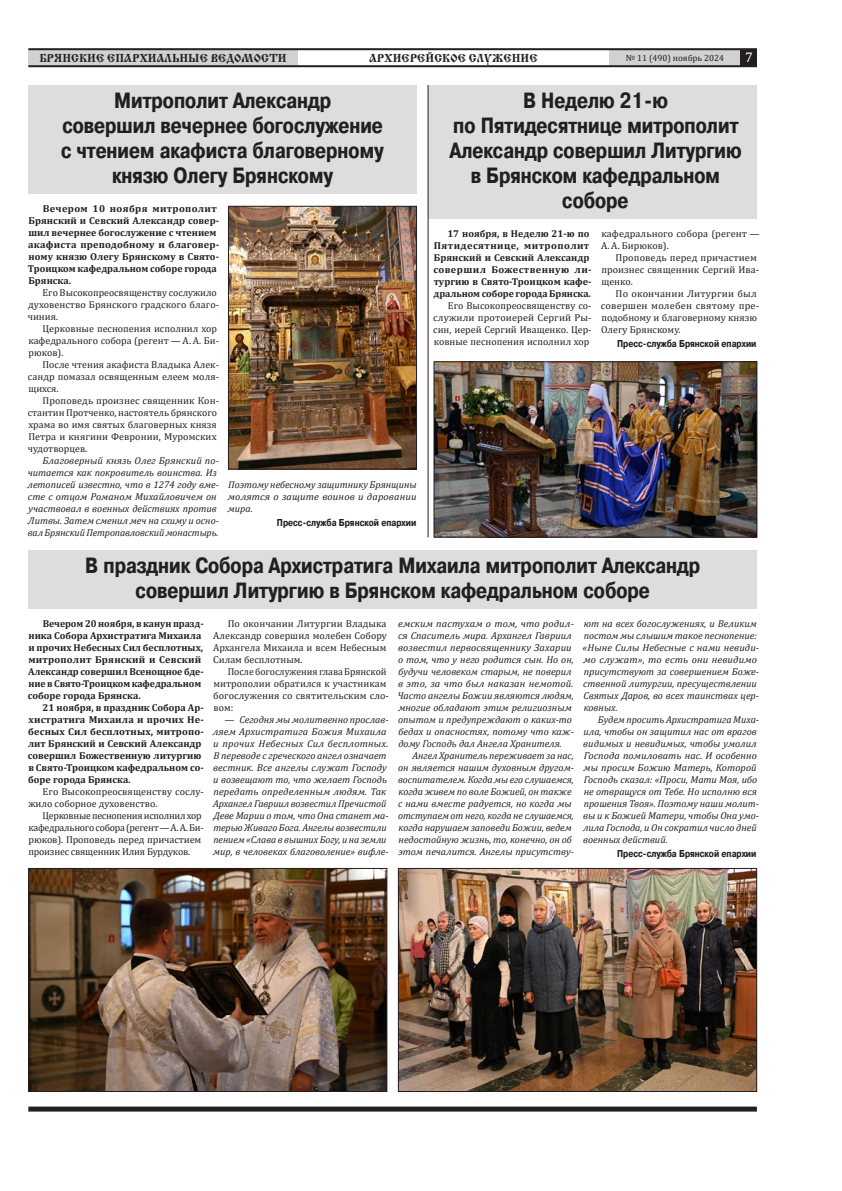
<style>
.page{position:relative;width:842px;height:1191px;background:#fff}
.page>*{position:absolute;margin:0;border:0;box-sizing:border-box;transform-origin:0 0}
.t1{font:700 22px/25px "Pragmatica Cond C";color:#231f20;text-align:center}
.t2{font:14px "Cambria";color:#fff}
.t3{font:12px "Cyrillic Old";color:#231f20}
.t4{font:italic 10px/12px "Cambria";color:#231f20}
.t5{font:10px/12px "Cambria";color:#231f20}
.t6{font:700 10px/12px "Cambria";color:#231f20}
.t7{font:10px/12px "Cambria";letter-spacing:-.025em;color:#231f20}
.t8{font:700 10px "Pragmatica Cond C";color:#231f20}
.t9{font:9px "Cambria";color:#231f20}
</style>
<div class="page">
<div style="left:609px;top:50px;width:132px;height:16px;background:#cfd1d2"></div>
<div style="left:28px;top:49px;width:270px;height:17px;background:#cfd1d2"></div>
<hr style="left:28px;top:48px;width:729px;height:2px;background:#231f20">
<hr style="left:28px;top:65px;width:729px;height:2px;background:#231f20">
<div style="left:741px;top:50px;width:16px;height:16px;background:#231f20"></div>
<div style="left:28px;top:1106px;width:729px;height:5px;background:#231f20"></div>
<div style="left:28px;top:85px;width:389px;height:108px;background:#dcddde"></div>
<div style="left:428px;top:85px;width:329px;height:133px;background:#dcddde"></div>
<div style="left:28px;top:550px;width:729px;height:58px;background:#dcddde"></div>
<img style="left:400px;top:870px;width:355px;height:219px">
<div style="left:398px;top:868px;width:359px;height:223px;border:1px solid #231f20"></div>
<img style="left:30px;top:870px;width:355px;height:219px">
<div style="left:28px;top:868px;width:359px;height:223px;border:1px solid #231f20"></div>
<img style="left:230px;top:208px;width:185px;height:259px">
<div style="left:228px;top:206px;width:189px;height:263px;border:1px solid #231f20"></div>
<img style="left:436px;top:363px;width:319px;height:172px">
<div style="left:434px;top:361px;width:323px;height:176px;border:1px solid #231f20"></div>
<hr style="left:428px;top:85px;width:1px;height:452px;background:#231f20">
<p class="t3" style="left:39px;top:51px;width:249px">БРЯНСКИЕ ЕПАРХИАЛЬНЫЕ ВЕДОМОСТИ</p>
<p class="t3" style="left:369px;top:51px;width:170px">АРХИЕРЕЙСКОЕ СЛУЖЕНИЕ</p>
<p class="t9" style="left:626px;top:52px;width:100px">№ 11 (490) ноябрь 2024</p>
<h2 class="t2" style="left:745px;top:49px;width:9px">7</h2>
<h1 class="t1" style="left:61px;top:88px;width:324px">Митрополит Александр<br>совершил вечернее богослужение с чтением акафиста благоверному князю Олегу Брянскому</h1>
<p class="t6" style="left:28px;top:202px;width:193px;text-indent:15px">Вечером 10 ноября митрополит<br>Брянский и Севский Александр совер&shy;шил вечернее богослужение с чтением акафиста преподобному и благовер&shy;ному князю Олегу Брянскому в Свято-<br>Троицком кафедральном соборе города<br>Брянска.</p>
<p class="t5" style="left:28px;top:286px;width:193px;text-indent:15px">Его Высокопреосвященству сослужило духовенство Брянского градского благо&shy;чиния.</p>
<p class="t5" style="left:28px;top:322px;width:192px;text-indent:14px">Церковные песнопения исполнил хор кафедрального собора (регент — А. А. Би&shy;рюков).</p>
<p class="t5" style="left:28px;top:358px;width:193px;text-align:justify;text-indent:15px">После чтения акафиста Владыка Алек&shy;сандр помазал освященным елеем моля&shy;щихся.</p>
<p class="t5" style="left:28px;top:394px;width:193px;text-indent:15px">Проповедь произнес священник Кон&shy;стантин Протченко, настоятель брянского храма во имя святых благоверных князя Петра и княгини Февронии, Муромских чудотворцев.</p>
<p class="t4" style="left:28px;top:454px;width:193px;text-indent:15px">Благоверный князь Олег Брянский по&shy;читается как покровитель воинства. Из летописей известно, что в 1274 году вме&shy;сте с отцом Романом Михайловичем он участвовал в военных действиях против Литвы. Затем сменил меч на схиму и осно&shy;вал Брянский Петропавловский монастырь.</p>
<h1 class="t1" style="left:450px;top:88px;width:293px">В Неделю 21-ю<br>по Пятидесятнице митрополит<br>Александр совершил Литургию в Брянском кафедральном соборе</h1>
<p class="t6" style="left:433px;top:227px;width:160px;text-indent:14px">17 ноября, в Неделю 21-ю по<br>Пятидесятнице, митрополит<br>Брянский и Севский Александр совершил Божественную ли&shy;тургию в Свято-Троицком кафе&shy;дральном соборе города Брянска.</p>
<p class="t5" style="left:433px;top:299px;width:160px;text-align:justify;text-indent:15px">Его Высокопреосвященству со&shy;служили протоиерей Сергий Ры&shy;син, иерей Сергий Иващенко. Цер&shy;ковные песнопения исполнил хор</p>
<p class="t5" style="left:601px;top:227px;width:160px">кафедрального собора (регент —<br>А. А. Бирюков).</p>
<p class="t5" style="left:601px;top:251px;width:159px;text-indent:14px">Проповедь перед причастием произнес священник Сергий Ива&shy;щенко.</p>
<p class="t5" style="left:601px;top:287px;width:160px;text-indent:15px">По окончании Литургии был совершен молебен святому пре&shy;подобному и благоверному князю<br>Олегу Брянскому.</p>
<p class="t8" style="left:617px;top:338px;width:141px">Пресс-служба Брянской епархии</p>
<p class="t4" style="left:228px;top:478px;width:190px;text-align:justify">Поэтому небесному защитнику Брянщины молятся о защите воинов и даровании мира.</p>
<p class="t8" style="left:277px;top:517px;width:141px">Пресс-служба Брянской епархии</p>
<h1 class="t1" style="left:85px;top:553px;width:616px">В праздник Собора Архистратига Михаила митрополит Александр совершил Литургию в Брянском кафедральном соборе</h1>
<p class="t6" style="left:28px;top:617px;width:177px;text-indent:15px">Вечером 20 ноября, в канун празд&shy;ника Собора Архистратига Михаила и прочих Небесных Сил бесплотных, митрополит Брянский и Севский<br>Александр совершил Всенощное бде&shy;ние в Свято-Троицком кафедральном соборе города Брянска.</p>
<p class="t6" style="left:28px;top:701px;width:177px;text-indent:15px">21 ноября, в праздник Собора Ар&shy;хистратига Михаила и прочих Не&shy;бесных Сил бесплотных, митропо&shy;лит Брянский и Севский Александр совершил Божественную литургию в Свято-Троицком кафедральном со&shy;боре города Брянска.</p>
<p class="t5" style="left:28px;top:785px;width:177px;text-indent:14px">Его Высокопреосвященству сослу&shy;жило соборное духовенство.</p>
<p class="t7" style="left:28px;top:809px;width:177px;text-indent:14px">Церковные песнопения исполнил хор кафедрального собора (регент—А. А.Би&shy;рюков). Проповедь перед причастием произнес священник Илия Бурдуков.</p>
<p class="t4" style="left:583px;top:617px;width:178px">ют на всех богослужениях, и Великим постом мы слышим такое песнопение: «Ныне Силы Небесные с нами невиди&shy;мо служат», то есть они невидимо присутствуют за совершением Боже&shy;ственной литургии, пресуществлении<br>Святых Даров, во всех таинствах цер&shy;ковных.</p>
<p class="t4" style="left:583px;top:713px;width:177px;text-indent:15px">Будем просить Архистратига Миха&shy;ила, чтобы он защитил нас от врагов видимых и невидимых, чтобы умолил Господа помиловать нас. И особенно мы просим Божию Матерь, Которой Господь сказал: «Проси, Мати Моя, ибо не отвращуся от Тебе. Но исполню вся прошения Твоя». Поэтому наши молит&shy;вы и к Божией Матери, чтобы Она умо&shy;лила Господа, и Он сократил число дней военных действий.</p>
<p class="t8" style="left:617px;top:847px;width:141px">Пресс-служба Брянской епархии</p>
<p class="t4" style="left:398px;top:617px;width:178px">емским пастухам о том, что родил&shy;ся Спаситель мира. Архангел Гавриил возвестил первосвященнику Захарии о том, что у него родится сын. Но он, будучи человеком старым, не поверил в это, за что был наказан немотой.<br>Часто ангелы Божии являются людям, многие обладают этим религиозным опытом и предупреждают о каких-то бедах и опасностях, потому что каж&shy;дому Господь дал Ангела Хранителя.</p>
<p class="t4" style="left:398px;top:749px;width:177px;text-indent:14px">Ангел Хранитель переживает за нас, он является нашим духовным другом&shy;воспитателем. Когда мы его слушаемся, когда живем по воле Божией, он также с нами вместе радуется, но когда мы отступаем от него, когда не слушаемся, когда нарушаем заповеди Божии, ведем недостойную жизнь, то, конечно, он об этом печалится. Ангелы присутству-</p>
<p class="t5" style="left:213px;top:617px;width:175px;text-align:justify;text-indent:14px">По окончании Литургии Владыка Александр совершил молебен Собору Архангела Михаила и всем Небесным Силам бесплотным.</p>
<p class="t5" style="left:213px;top:665px;width:177px;text-indent:14px">После богослужения глава Брянской митрополии обратился к участникам богослужения со святительским сло&shy;вом:</p>
<p class="t4" style="left:213px;top:713px;width:177px;text-indent:12px">— Сегодня мы молитвенно прослав&shy;ляем Архистратига Божия Михаила и прочих Небесных Сил бесплотных.<br>В переводе с греческого ангел означает вестник. Все ангелы служат Господу и возвещают то, что желает Господь передать определенным людям. Так Архангел Гавриил возвестил Пречистой Деве Марии о том, что Она станет ма&shy;терью Живаго Бога. Ангелы возвестили пением «Слава в вышних Богу, и на земли мир, в человеках благоволение» вифле-</p>
</div>
